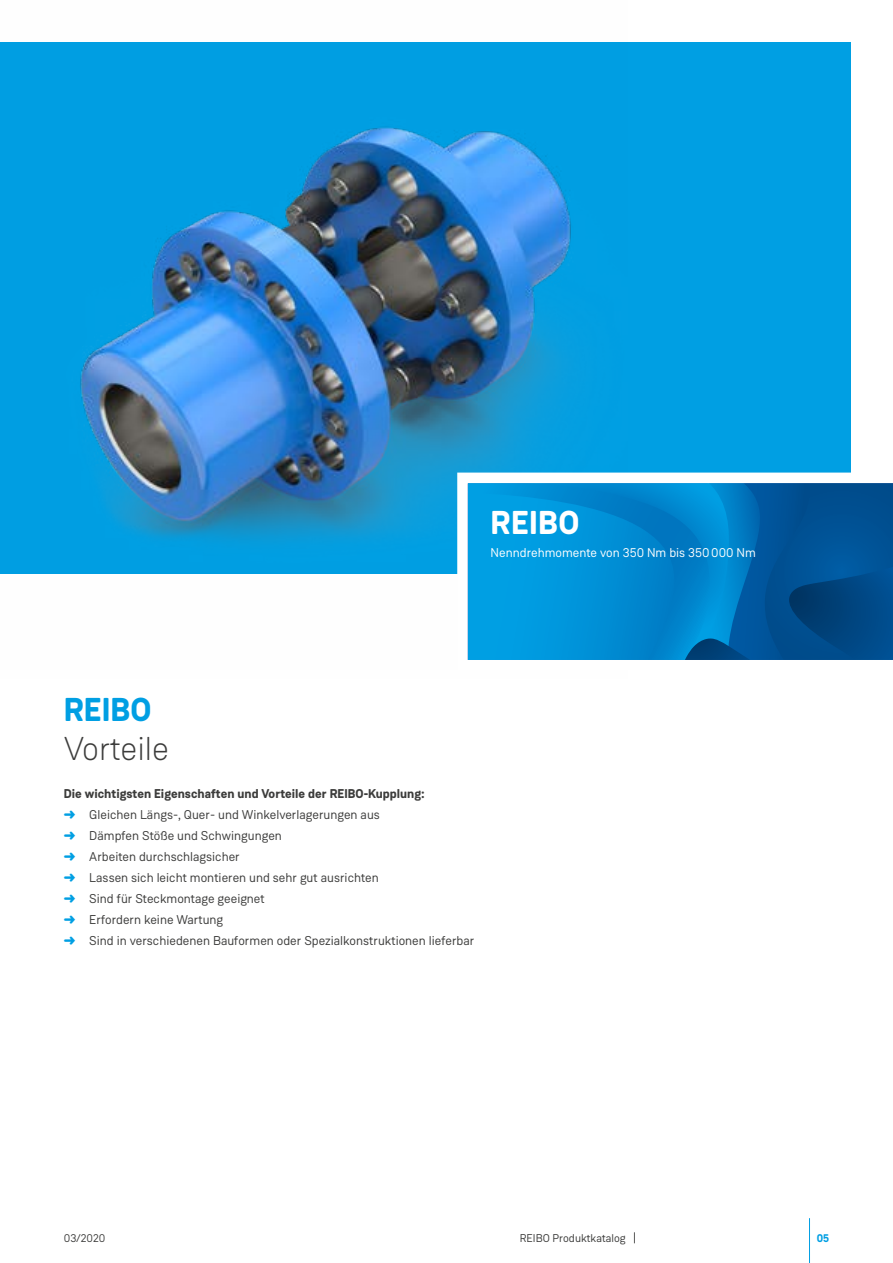
<style>
.page{position:relative;width:893px;height:1263px;background:#fff}
.page>*{position:absolute;margin:0;border:0;box-sizing:border-box;transform-origin:0 0}
.t1{font:300 33px "Weissenhof Grotesk";color:#3c3c3b}
.t2{font:700 33px "Weissenhof Grotesk";color:#009fe3}
.t3{font:700 33px "Weissenhof Grotesk";letter-spacing:.01em;color:#fff}
.t4{font:12.75px/21px "Weissenhof Grotesk";color:#3c3c3b}
.t5{font:12.75px "Weissenhof Grotesk";color:#fff}
.t6{font:11.25px "Weissenhof Grotesk";color:#3c3c3b}
.t7{font:700 11.25px "Weissenhof Grotesk";color:#009fe3}
.s1{font-weight:700}
.s2{color:#009fe3}
</style>
<div class="page">
<hr style="left:809px;top:1218px;width:1px;height:45px;background:#009fe3">
<div style="left:0;top:43px;width:850px;height:531px;background:#009fe3"></div>
<img style="left:0;top:42px;width:627px;height:498px">
<svg style="left:452px;top:467px;width:441px;height:193px"></svg>
<h1 class="t3" style="left:491px;top:502px;width:90px">REIBO</h1>
<p class="t5" style="left:491px;top:545px;width:267px">Nenndrehmomente von 350 Nm bis 350000 Nm</p>
<h1 class="t2" style="left:64px;top:689px;width:89px">REIBO</h1>
<h1 class="t1" style="left:64px;top:729px;width:107px">Vorteile</h1>
<p class="t4" style="left:64px;top:783px;width:412px"><span class="s1">Die wichtigsten Eigenschaften und Vorteile der REIBO-Kupplung:<br></span><span class="s2">➜</span> Gleichen Längs-, Quer- und Winkelverlagerungen aus<br><span class="s2">➜</span> Dämpfen Stöße und Schwingungen<br><span class="s2">➜</span> Arbeiten durchschlagsicher<br><span class="s2">➜</span> Lassen sich leicht montieren und sehr gut ausrichten<br><span class="s2">➜</span> Sind für Steckmontage geeignet<br><span class="s2">➜</span> Erfordern keine Wartung<br><span class="s2">➜</span> Sind in verschiedenen Bauformen oder Spezialkonstruktionen lieferbar</p>
<p class="t6" style="left:64px;top:1231px;width:43px">03/2020</p>
<p class="t6" style="left:520px;top:1231px;width:107px">REIBO Produktkatalog</p>
<p class="t7" style="left:817px;top:1231px;width:14px">05</p>
</div>
